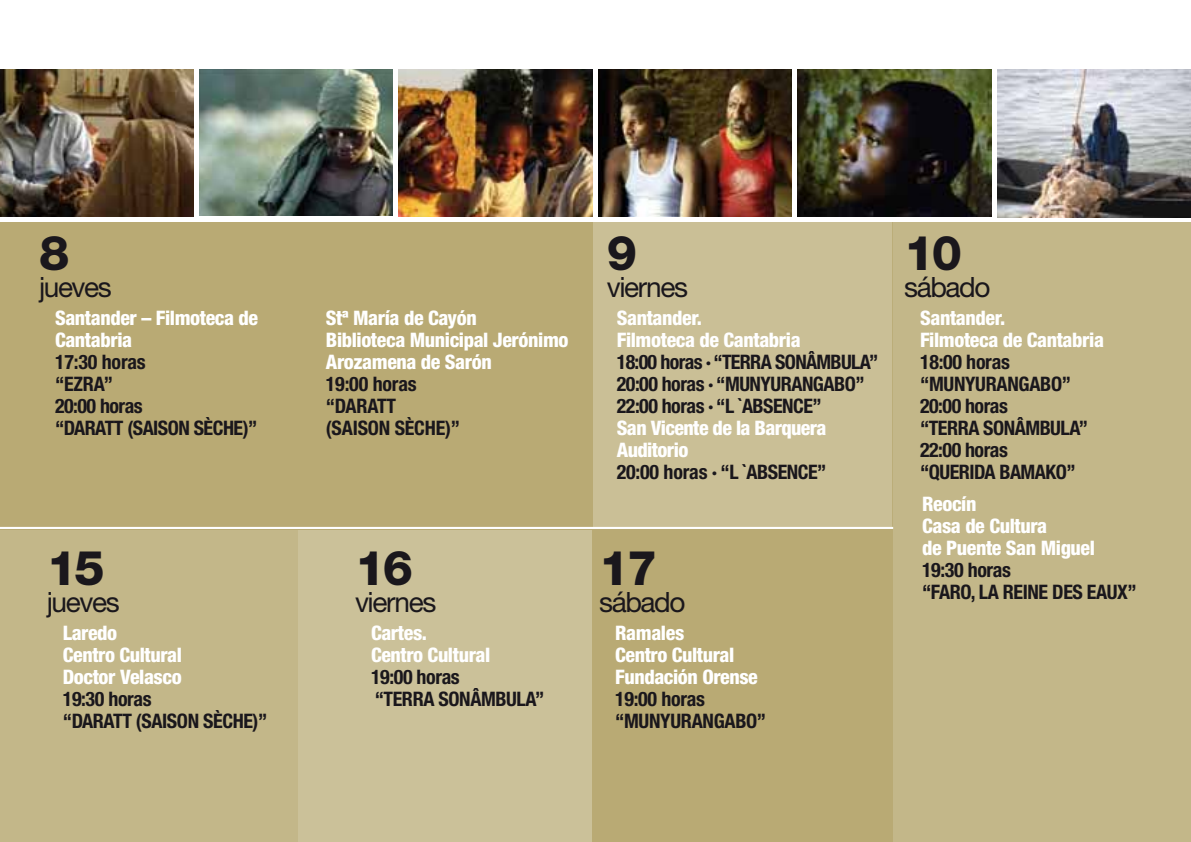
<style>
.page{position:relative;width:1191px;height:842px;background:#fff}
.page>*{position:absolute;margin:0;border:0;box-sizing:border-box;transform-origin:0 0}
.t1{font:800 48px "Helvetica Neue";letter-spacing:-.05em;color:#1a171c}
.t2{font:28px "Helvetica Neue";letter-spacing:-.05em;color:#1a171c}
.t3{font:700 condensed 20px/22px "Helvetica Neue";letter-spacing:-.02em;color:#1a171c}
.t4{font:800 condensed 20px/22px "Helvetica Neue";letter-spacing:-.02em;color:#fff}
</style>
<div class="page">
<div style="left:0;top:527px;width:298px;height:315px;background:#c3b789"></div>
<div style="left:892px;top:218px;width:299px;height:624px;background:#c3b789"></div>
<div style="left:0;top:216px;width:593px;height:313px;background:#b9aa74"></div>
<div style="left:592px;top:218px;width:300px;height:312px;background:#cabf96"></div>
<div style="left:592px;top:527px;width:300px;height:315px;background:#b9aa74"></div>
<div style="left:298px;top:527px;width:296px;height:315px;background:#cbc199"></div>
<svg style="left:0;top:200px;width:1191px;height:22px;background:#e7e4e2"></svg>
<img style="left:0;top:69px;width:193px;height:147px">
<img style="left:399px;top:69px;width:193px;height:147px">
<img style="left:997px;top:69px;width:194px;height:148px">
<img style="left:199px;top:69px;width:194px;height:147px">
<img style="left:599px;top:69px;width:192px;height:147px">
<img style="left:797px;top:69px;width:194px;height:147px">
<hr style="left:0;top:527px;width:893px;height:2px;background:#fff">
<h1 class="t1" style="left:39px;top:224px;width:32px">8</h1>
<h2 class="t2" style="left:39px;top:270px;width:74px">jueves</h2>
<p class="t4" style="left:55px;top:307px;width:205px">Santander – Filmoteca de<br>Cantabria</p>
<p class="t3" style="left:55px;top:351px;width:204px">17:30 horas<br>“EZRA”<br>20:00 horas<br>“DARATT (SAISON SÈCHE)”</p>
<h1 class="t1" style="left:47px;top:539px;width:60px">15</h1>
<h2 class="t2" style="left:47px;top:585px;width:74px">jueves</h2>
<p class="t4" style="left:63px;top:621px;width:121px">Laredo<br>Centro Cultural<br>Doctor Velasco</p>
<p class="t3" style="left:63px;top:687px;width:206px">19:30 horas<br>“DARATT (SAISON SÈCHE)”</p>
<p class="t4" style="left:326px;top:307px;width:244px">Stª María de Cayón<br>Biblioteca Municipal Jerónimo<br>Arozamena de Sarón</p>
<p class="t3" style="left:326px;top:373px;width:136px">19:00 horas “DARATT (SAISON SÈCHE)”</p>
<h1 class="t1" style="left:355px;top:539px;width:60px">16</h1>
<h2 class="t2" style="left:355px;top:585px;width:83px">viernes</h2>
<p class="t4" style="left:371px;top:621px;width:121px">Cartes.<br>Centro Cultural</p>
<p class="t3" style="left:371px;top:665px;width:175px">19:00 horas<br>“TERRA SONÂMBULA”</p>
<h1 class="t1" style="left:607px;top:224px;width:32px">9</h1>
<h2 class="t2" style="left:607px;top:270px;width:83px">viernes</h2>
<p class="t4" style="left:617px;top:307px;width:185px">Santander.<br>Filmoteca de Cantabria</p>
<p class="t3" style="left:617px;top:351px;width:263px">18:00 horas · “TERRA SONÂMBULA”<br>20:00 horas · “MUNYURANGABO”<br>22:00 horas · “L `ABSENCE”</p>
<p class="t4" style="left:617px;top:417px;width:211px">San Vicente de la Barquera<br>Auditorio</p>
<p class="t3" style="left:617px;top:461px;width:211px">20:00 horas · “L `ABSENCE”</p>
<h1 class="t1" style="left:599px;top:539px;width:60px">17</h1>
<h2 class="t2" style="left:599px;top:585px;width:88px">sábado</h2>
<p class="t4" style="left:615px;top:621px;width:144px">Ramales<br>Centro Cultural<br>Fundación Orense</p>
<p class="t3" style="left:615px;top:687px;width:153px">19:00 horas “MUNYURANGABO”</p>
<h1 class="t1" style="left:904px;top:224px;width:60px">10</h1>
<h2 class="t2" style="left:904px;top:270px;width:88px">sábado</h2>
<p class="t4" style="left:920px;top:307px;width:185px">Santander.<br>Filmoteca de Cantabria</p>
<p class="t3" style="left:920px;top:351px;width:169px">18:00 horas “MUNYURANGABO”<br>20:00 horas<br>“TERRA SONÂMBULA”<br>22:00 horas “QUERIDA BAMAKO”</p>
<p class="t4" style="left:922px;top:492px;width:174px">Reocín<br>Casa de Cultura<br>de Puente San Miguel</p>
<p class="t3" style="left:922px;top:558px;width:90px">19:30 horas</p>
<p class="t3" style="left:922px;top:580px;width:216px">“FARO, LA REINE DES EAUX”</p>
</div>
